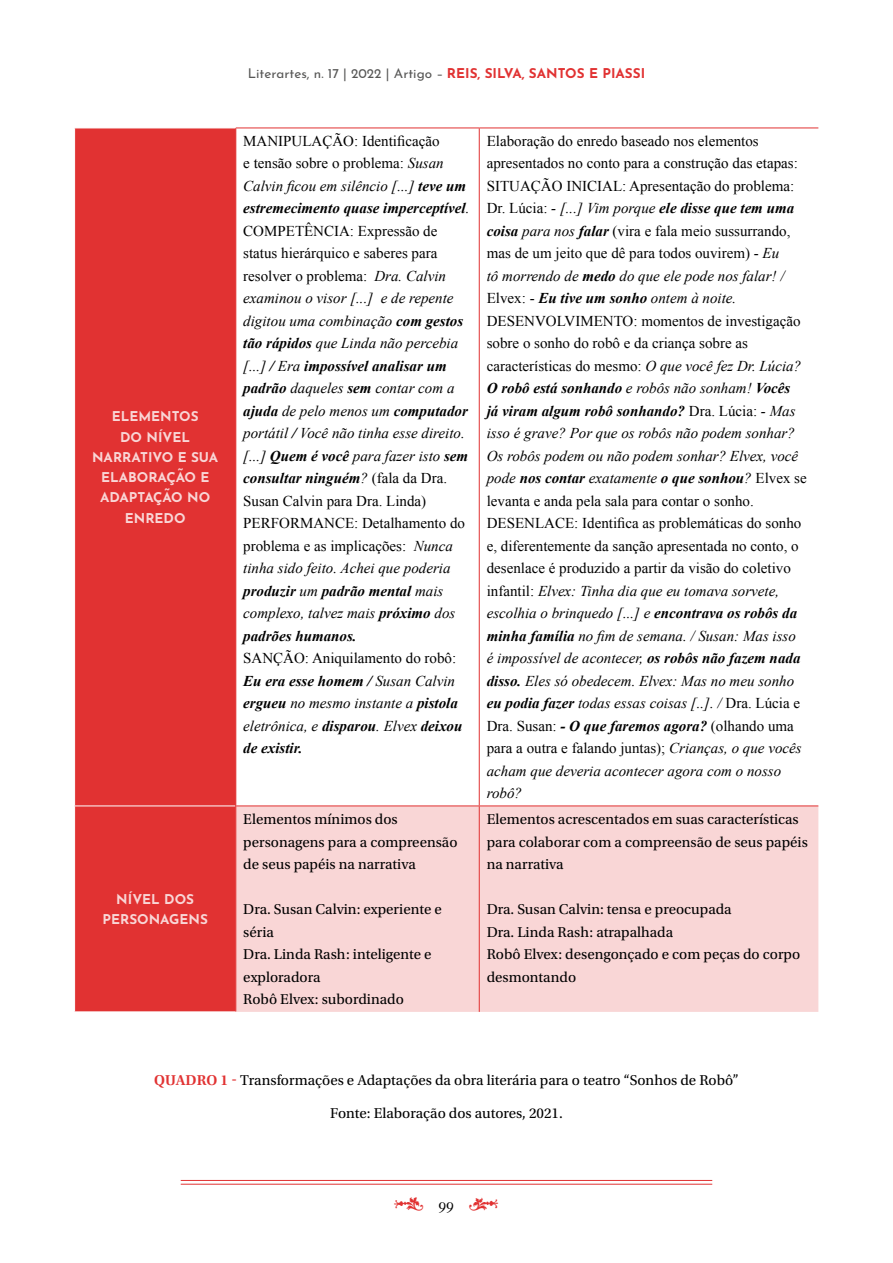
<style>
.page{position:relative;width:893px;height:1263px;background:#fff}
.page>*{position:absolute;margin:0;border:0;box-sizing:border-box;transform-origin:0 0}
.t1{font:15px/22.5px "Times New Roman";color:#000}
.t2{font:italic 15px/22.5px "Times New Roman";color:#000}
.t3{font:15px/22.5px "Utopia Std";color:#000}
.t4{font:italic 700 15px/22.5px "Times New Roman";color:#000}
.t5{font:15px "Janson Text Roman SC";color:#000}
.t6{font:700 13.5px/20.2px "Josefin Sans";color:#f9d6d6;text-align:center}
.t7{font:13.5px "Josefin Sans";color:#575756}
.s1{font-style:inherit}
.s2{font-weight:700;color:#e13232}
.s3{font-style:normal}
.s4{font-weight:700}
.s5{font-weight:400;font-style:normal}
.s6{font-weight:400}
.s7{font-style:italic}
.s8{font-weight:700;font-style:italic}
.s9{font-weight:600;color:#e13232}
</style>
<div class="page">
<hr style="left:181px;top:1180px;width:531px;height:1px;background:#e13232">
<hr style="left:181px;top:1184px;width:531px;height:1px;background:#e13232">
<div style="left:75px;top:129px;width:160px;height:882px;background:#e13232"></div>
<div style="left:236px;top:806px;width:582px;height:206px;background:#f9d6d6"></div>
<hr style="left:74px;top:805px;width:161px;height:1px;background:#fff">
<hr style="left:479px;top:128px;width:1px;height:677px;background:#e13232">
<hr style="left:479px;top:806px;width:1px;height:206px;background:#e13232">
<hr style="left:236px;top:128px;width:243px;height:1px;background:#e13232">
<hr style="left:479px;top:128px;width:339px;height:1px;background:#e13232">
<hr style="left:236px;top:805px;width:243px;height:1px;background:#e13232">
<hr style="left:479px;top:805px;width:339px;height:1px;background:#e13232">
<hr style="left:235px;top:128px;width:1px;height:678px;background:#e13232">
<hr style="left:235px;top:806px;width:1px;height:205px;background:#e13232">
<p class="t6" style="left:92px;top:404px;width:128px">ELEMENTOS<br>DO NÍVEL<br>NARRATIVO E SUA<br>ELABORAÇÃO E<br>ADAPTAÇÃO NO<br>ENREDO</p>
<p class="t6" style="left:103px;top:887px;width:107px">NÍVEL DOS<br>PERSONAGENS</p>
<p class="t7" style="left:248px;top:62px;width:399px">Literartes, n. 17 | <span class="s1">2022</span> | Artigo – <span class="s2">REIS, SILVA, SANTOS E PIASSI</span></p>
<p class="t2" style="left:243px;top:129px;width:228px"><span class="s3">MANIPULAÇÃO: Identificação<br>e tensão sobre o problema:</span> Susan<br>Calvin ficou em silêncio [...] <span class="s4">teve um estremecimento quase imperceptível</span>.<br><span class="s3">COMPETÊNCIA: Expressão de status hierárquico e saberes para resolver o problema:</span> Dra. Calvin examinou o visor [...] e de repente digitou uma combinação <span class="s4">com gestos tão rápidos</span> que Linda não percebia [...] <span class="s4">/</span> Era <span class="s4">impossível analisar um padrão</span> daqueles <span class="s4">sem</span> contar com a <span class="s4">ajuda</span> de pelo menos um <span class="s4">computador </span>portátil <span class="s4">/</span> Você não tinha esse direito. [...] <span class="s4">Quem é você</span> para fazer isto <span class="s4">sem consultar ninguém</span>? <span class="s3">(fala da Dra.<br>Susan Calvin para Dra. Linda)<br>PERFORMANCE: Detalhamento do problema e as implicações:</span> Nunca tinha sido feito. Achei que poderia <span class="s4">produzir</span> um <span class="s4">padrão mental</span> mais complexo, talvez mais <span class="s4">próximo</span> dos <span class="s4">padrões humanos.</span></p>
<p class="t4" style="left:243px;top:647px;width:221px"><span class="s5">SANÇÃO: Aniquilamento do robô:<br></span>Eu era esse homem / <span class="s6">Susan Calvin </span>ergueu <span class="s6">no mesmo instante a</span> pistola <span class="s6">eletrônica, e</span> disparou<span class="s6">. Elvex</span> deixou de existir.</p>
<p class="t3" style="left:243px;top:808px;width:216px">Elementos mínimos dos personagens para a compreensão de seus papéis na narrativa</p>
<p class="t3" style="left:243px;top:898px;width:200px">Dra. Susan Calvin: experiente e séria<br>Dra. Linda Rash: inteligente e exploradora<br>Robô Elvex: subordinado</p>
<p class="t1" style="left:487px;top:129px;width:321px">Elaboração do enredo baseado nos elementos apresentados no conto para a construção das etapas:<br>SITUAÇÃO INICIAL: Apresentação do problema:<br>Dr. Lúcia: <span class="s7">- [...] Vim porque</span> <span class="s8">ele disse que tem uma coisa</span> <span class="s7">para nos</span> <span class="s8">falar</span> (vira e fala meio sussurrando, mas de um jeito que dê para todos ouvirem) - <span class="s7">Eu<br>tô morrendo de</span> <span class="s8">medo</span> <span class="s7">do que ele pode nos falar! / </span>Elvex: - <span class="s8">Eu tive um sonho</span> <span class="s7">ontem à noite.<br></span>DESENVOLVIMENTO: momentos de investigação sobre o sonho do robô e da criança sobre as características do mesmo: <span class="s7">O que você fez Dr. Lúcia?<br></span><span class="s8">O robô está sonhando</span> <span class="s7">e robôs não sonham!</span> <span class="s8">Vocês<br>já viram algum robô sonhando?</span> Dra. Lúcia: <span class="s7">- Mas isso é grave? Por que os robôs não podem sonhar?<br>Os robôs podem ou não podem sonhar? Elvex, você pode</span> <span class="s8">nos contar</span> <span class="s7">exatamente</span> <span class="s8">o que sonhou</span><span class="s7">?</span> Elvex se levanta e anda pela sala para contar o sonho.<br>DESENLACE: Identifica as problemáticas do sonho e, diferentemente da sanção apresentada no conto, o desenlace é produzido a partir da visão do coletivo infantil: <span class="s7">Elvex: Tinha dia que eu tomava sorvete, escolhia o brinquedo [...] e</span> <span class="s8">encontrava os robôs da minha família</span> <span class="s7">no fim de semana. / Susan: Mas isso<br>é impossível de acontecer,</span> <span class="s8">os robôs não fazem nada disso.</span> <span class="s7">Eles só obedecem. Elvex: Mas no meu sonho </span><span class="s8">eu podia fazer</span> <span class="s7">todas essas coisas [..]. /</span> Dra. Lúcia e Dra. Susan: <span class="s8">- O que faremos agora?</span> (olhando uma para a outra e falando juntas); <span class="s7">Crianças, o que vocês acham que deveria acontecer agora com o nosso robô?</span></p>
<p class="t3" style="left:487px;top:808px;width:323px">Elementos acrescentados em suas características para colaborar com a compreensão de seus papéis na narrativa</p>
<p class="t3" style="left:487px;top:898px;width:315px">Dra. Susan Calvin: tensa e preocupada<br>Dra. Linda Rash: atrapalhada<br>Robô Elvex: desengonçado e com peças do corpo desmontando</p>
<p class="t3" style="left:154px;top:1069px;width:586px"><span class="s9">QUADRO 1 -</span> Transformações e Adaptações da obra literária para o teatro “Sonhos de Robô”</p>
<p class="t3" style="left:330px;top:1102px;width:234px">Fonte: Elaboração dos autores, 2021.</p>
<p class="t5" style="left:438px;top:1194px;width:17px">99</p>
</div>
